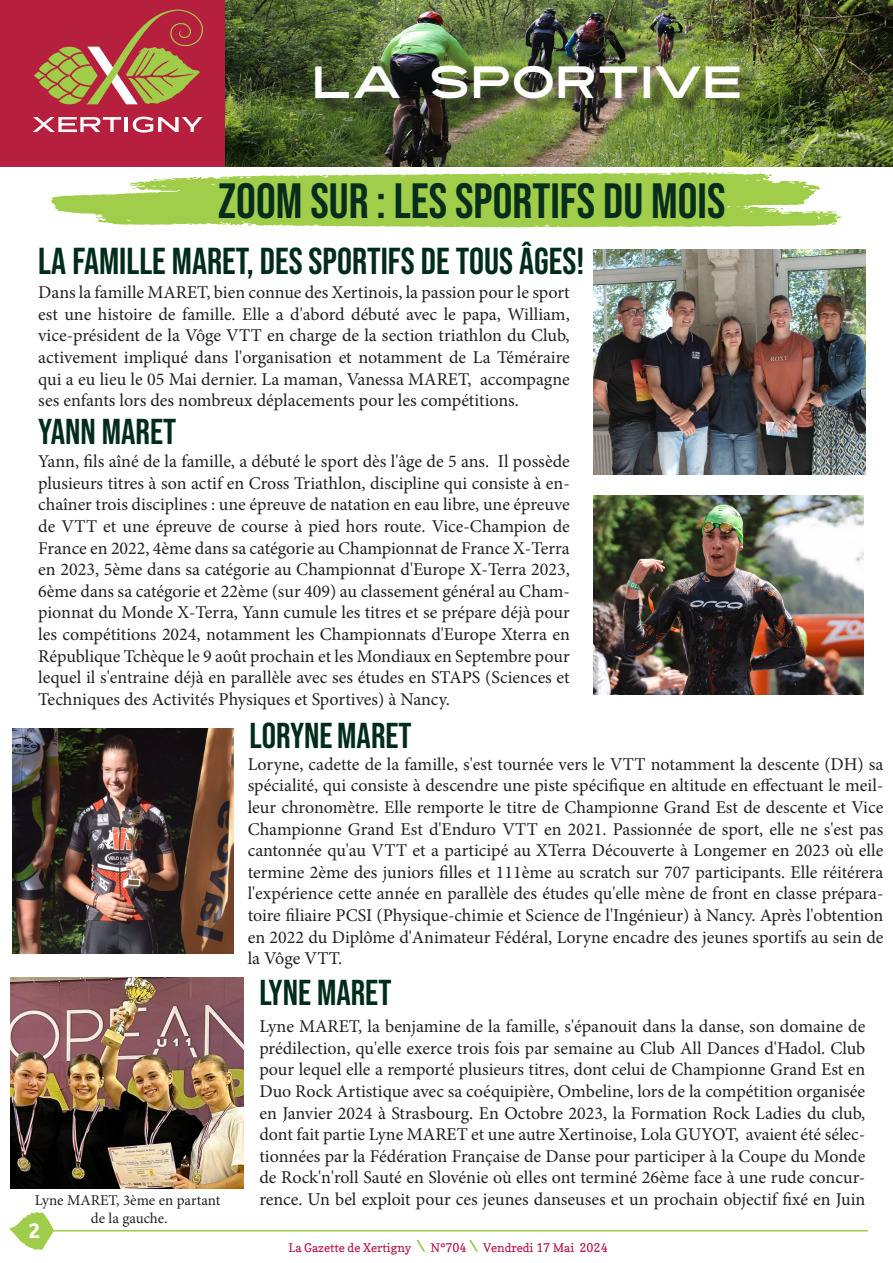
<style>
.page{position:relative;width:893px;height:1263px;background:#fff}
.page>*{position:absolute;margin:0;border:0;box-sizing:border-box;transform-origin:0 0}
.t1{font:49.5px "Bebas Neue";color:#072e1c}
.t2{font:45px "Ultra System Sans";letter-spacing:-.005em;color:#fff}
.t3{font:37.5px "Bebas Neue";color:#002d1b}
.t4{font:36px "Bebas Neue";color:#002d1b}
.t5{font:700 21px "Ubuntu";color:#fff}
.t6{font:18px/21.6px "Minion Pro";color:#231f20;text-align:justify}
.t7{font:15px "Minion Pro";color:#231f20}
.t8{font:12px "Copse";color:#b51c46}
</style>
<div class="page">
<svg style="left:416px;top:1240px;width:9px;height:11px"></svg>
<svg style="left:469px;top:1240px;width:9px;height:11px"></svg>
<hr style="left:17px;top:1230px;width:851px;height:1px;background:#9fcd49">
<svg style="left:9px;top:1212px;width:45px;height:38px"></svg>
<img style="left:225px;top:0;width:668px;height:166px">
<div style="left:0;top:0;width:225px;height:166px;background:#b71f3f"></div>
<div style="left:317px;top:67px;width:442px;height:50px;background:#231f20;opacity:.75"></div>
<svg style="left:34px;top:10px;width:169px;height:95px"></svg>
<svg style="left:33px;top:117px;width:88px;height:15px"></svg>
<hr style="left:125px;top:117px;width:3px;height:15px;background:#fff">
<svg style="left:133px;top:117px;width:69px;height:16px"></svg>
<img style="left:593px;top:249px;width:272px;height:225px">
<img style="left:593px;top:496px;width:270px;height:198px">
<svg style="left:51px;top:172px;width:791px;height:56px"></svg>
<img style="left:13px;top:728px;width:221px;height:225px">
<img style="left:11px;top:978px;width:233px;height:210px">
<p class="t2" style="left:312px;top:55px;width:433px">LA SPORTIVE</p>
<p class="t1" style="left:218px;top:172px;width:509px">ZOOM SUR : LES SPORTIFS DU MOIS</p>
<p class="t3" style="left:38px;top:239px;width:548px">LA FAMILLE MARET, DES SPORTIFS DE TOUS ÂGES!</p>
<p class="t6" style="left:38px;top:282px;width:533px">Dans la famille MARET, bien connue des Xertinois, la passion pour le sport est une histoire de famille. Elle a d'abord débuté avec le papa, William, vice-président de la Vôge VTT en charge de la section triathlon du Club, activement impliqué dans l'organisation et notamment de La Téméraire qui a eu lieu le 05 Mai dernier. La maman, Vanessa MARET, accompagne ses enfants lors des nombreux déplacements pour les compétitions.</p>
<p class="t4" style="left:38px;top:411px;width:139px">YANN MARET</p>
<p class="t6" style="left:38px;top:451px;width:533px">Yann, fils aîné de la famille, a débuté le sport dès l'âge de 5 ans. Il possède plusieurs titres à son actif en Cross Triathlon, discipline qui consiste à en&shy;chaîner trois disciplines : une épreuve de natation en eau libre, une épreuve de VTT et une épreuve de course à pied hors route. Vice-Champion de France en 2022, 4ème dans sa catégorie au Championnat de France X-Terra en 2023, 5ème dans sa catégorie au Championnat d'Europe X-Terra 2023, 6ème dans sa catégorie et 22ème (sur 409) au classement général au Cham&shy;pionnat du Monde X-Terra, Yann cumule les titres et se prépare déjà pour les compétitions 2024, notamment les Championnats d'Europe Xterra en République Tchèque le 9 août prochain et les Mondiaux en Septembre pour lequel il s'entraine déjà en parallèle avec ses études en STAPS (Sciences et Techniques des Activités Physiques et Sportives) à Nancy.</p>
<p class="t4" style="left:249px;top:715px;width:164px">LORYNE MARET</p>
<p class="t6" style="left:248px;top:753px;width:637px">Loryne, cadette de la famille, s'est tournée vers le VTT notamment la descente (DH) sa spécialité, qui consiste à descendre une piste spécifique en altitude en effectuant le meil&shy;leur chronomètre. Elle remporte le titre de Championne Grand Est de descente et Vice Championne Grand Est d'Enduro VTT en 2021. Passionnée de sport, elle ne s'est pas cantonnée qu'au VTT et a participé au XTerra Découverte à Longemer en 2023 où elle termine 2ème des juniors filles et 111ème au scratch sur 707 participants. Elle réitérera l'expérience cette année en parallèle des études qu'elle mène de front en classe prépara&shy;toire filiaire PCSI (Physique-chimie et Science de l'Ingénieur) à Nancy. Après l'obtention en 2022 du Diplôme d'Animateur Fédéral, Loryne encadre des jeunes sportifs au sein de la Vôge VTT.</p>
<p class="t4" style="left:259px;top:972px;width:134px">LYNE MARET</p>
<p class="t6" style="left:259px;top:1016px;width:607px">Lyne MARET, la benjamine de la famille, s'épanouit dans la danse, son domaine de prédilection, qu'elle exerce trois fois par semaine au Club All Dances d'Hadol. Club pour lequel elle a remporté plusieurs titres, dont celui de Championne Grand Est en Duo Rock Artistique avec sa coéquipière, Ombeline, lors de la compétition organisée en Janvier 2024 à Strasbourg. En Octobre 2023, la Formation Rock Ladies du club, dont fait partie Lyne MARET et une autre Xertinoise, Lola GUYOT, avaient été sélec&shy;tionnées par la Fédération Française de Danse pour participer à la Coupe du Monde de Rock'n'roll Sauté en Slovénie où elles ont terminé 26ème face à une rude concur-</p>
<p class="t7" style="left:35px;top:1190px;width:187px">Lyne MARET, 3ème en partant</p>
<p class="t6" style="left:259px;top:1188px;width:607px">rence. Un bel exploit pour ces jeunes danseuses et un prochain objectif fixé en Juin</p>
<p class="t7" style="left:91px;top:1208px;width:78px">de la gauche.</p>
<p class="t5" style="left:28px;top:1217px;width:13px">2</p>
<p class="t8" style="left:288px;top:1240px;width:124px">La Gazette de Xertigny</p>
<p class="t8" style="left:431px;top:1240px;width:37px">N°704</p>
<p class="t8" style="left:483px;top:1240px;width:126px">Vendredi 17 Mai 2024</p>
</div>
